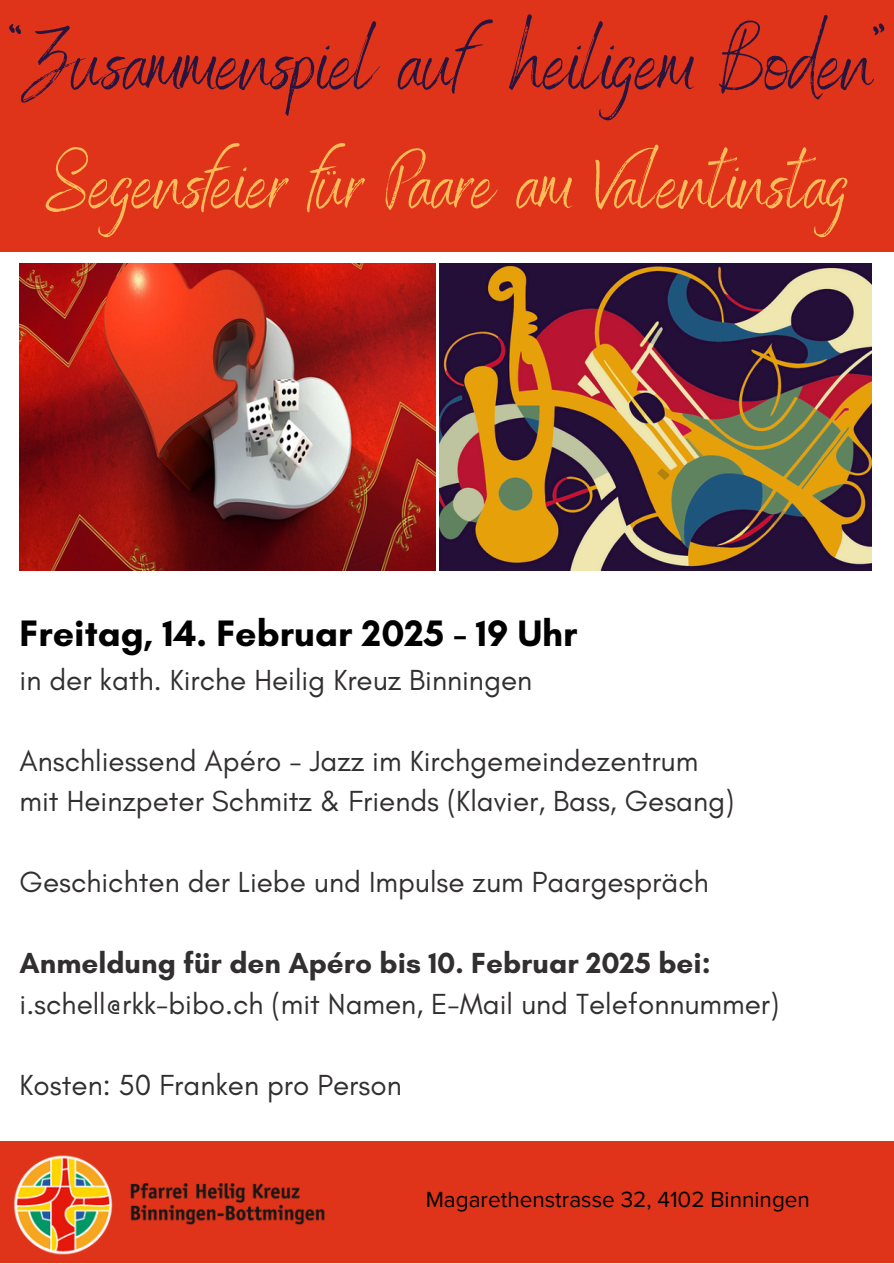
<style>
.page{position:relative;width:894px;height:1264px;background:#fff}
.page>*{position:absolute;margin:0;border:0;box-sizing:border-box;transform-origin:0 0}
.t1{font:84.75px "Benedict";color:#26153e}
.t2{font:79.05px "Benedict";color:#ffbd59}
.t3{font:700 37.5px "Glacial Indifference";color:#000}
.t4{font:29.55px/40.5px "Glacial Indifference";color:#322f30}
.t5{font:22.5px "Proxima Nova";color:#000}
.s1{font-weight:700}
</style>
<div class="page">
<div style="left:0;top:1141px;width:893px;height:122px;background:#e0341a"></div>
<img style="left:14px;top:1155px;width:311px;height:100px">
<img style="left:20px;top:264px;width:415px;height:306px">
<div style="left:0;top:0;width:893px;height:252px;background:#e0341a"></div>
<img style="left:440px;top:264px;width:430px;height:306px">
<h1 class="t1" style="left:9px;top:8px;width:876px">“Zusammenspiel auf heiligem Boden”</h1>
<h2 class="t2" style="left:46px;top:133px;width:803px">Segensfeier für Paare am Valentinstag</h2>
<h1 class="t3" style="left:20px;top:610px;width:559px">Freitag, 14. Februar 2025 - 19 Uhr</h1>
<h1 class="t4" style="left:20px;top:659px;width:514px">in der kath. Kirche Heilig Kreuz Binningen</h1>
<p class="t4" style="left:20px;top:740px;width:716px">Anschliessend Apéro - Jazz im Kirchgemeindezentrum mit Heinzpeter Schmitz &amp; Friends (Klavier, Bass, Gesang)</p>
<p class="t4" style="left:20px;top:861px;width:690px">Geschichten der Liebe und Impulse zum Paargespräch</p>
<h2 class="t4" style="left:20px;top:942px;width:760px"><span class="s1">Anmeldung für den Apéro bis 10. Februar 2025 bei: </span>i.schell@rkk-bibo.ch (mit Namen, E-Mail und Telefonnummer)</h2>
<h2 class="t4" style="left:20px;top:1064px;width:383px">Kosten: 50 Franken pro Person</h2>
<h2 class="t5" style="left:425px;top:1186px;width:385px">Magarethenstrasse 32, 4102 Binningen</h2>
</div>
